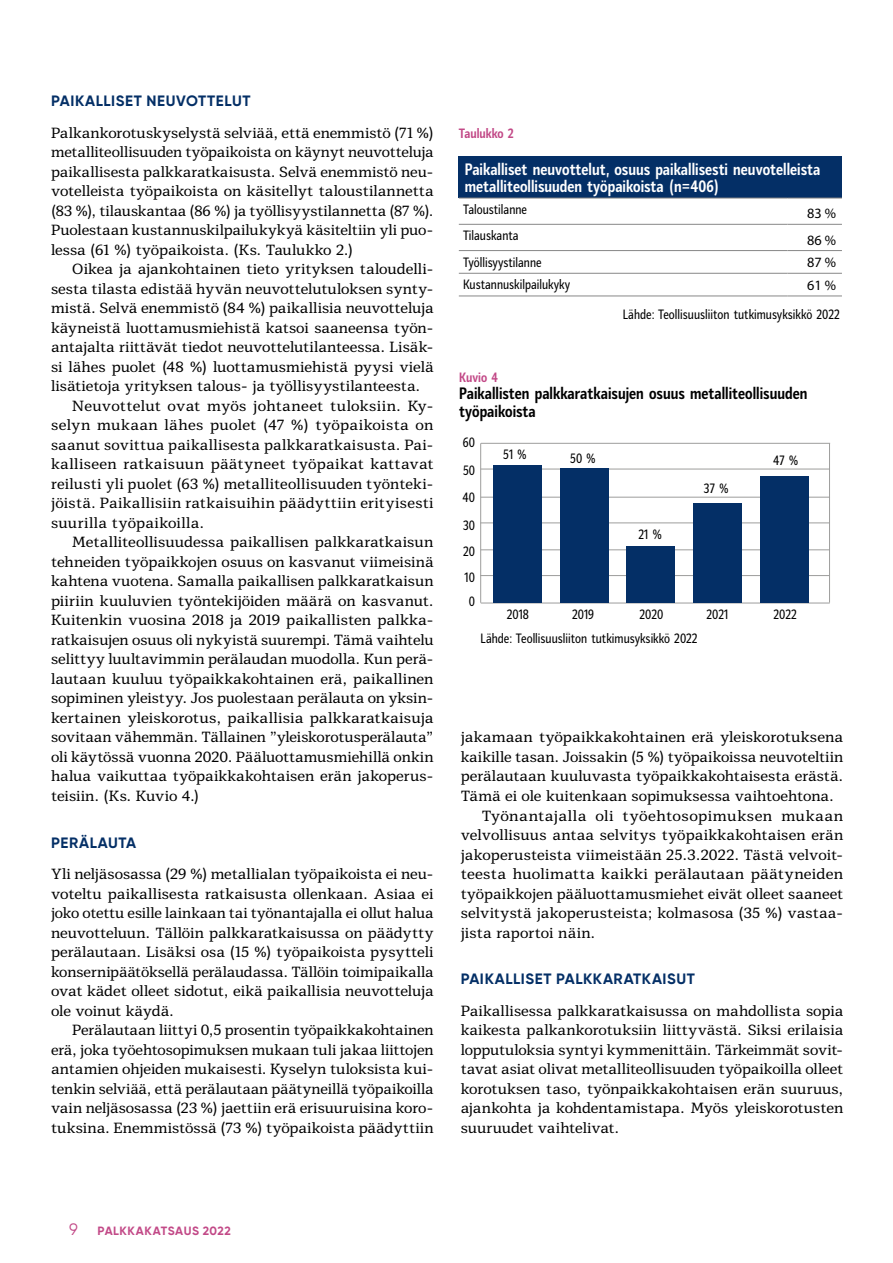
<style>
.page{position:relative;width:893px;height:1263px;background:#fff}
.page>*{position:absolute;margin:0;border:0;box-sizing:border-box;transform-origin:0 0}
.Taulukkootsikko{font:700 condensed 16.5px/17.2px "Mediator";color:#fff}
.kuvan_otsikko{font:700 condensed 16.5px "Mediator";color:#000}
.t1{font:condensed 16.5px "Mediator";color:#000;scale:.92 1}
.t2{font:16.5px "Gilroy";color:#c24987}
.SL_väliotsikko_pi{font:700 15px "Gilroy";letter-spacing:.035em;color:#042f66}
.SL_leipis{font:14.7px/19.5px "Mediator Serif";color:#000;text-align:justify}
.SL_leipis_eka{font:14.7px/19.5px "Mediator Serif";letter-spacing:-.005em;color:#000;text-align:justify}
.taulukko_luvut{font:14.25px "Myriad Pro";color:#000}
.taulukkoteksti2{font:condensed 13.5px "Mediator";color:#000}
.kuvan_otsikko-2{font:700 condensed 13.5px "Mediator";color:#c24987}
.t3{font:700 12px "Gilroy";letter-spacing:.045em;color:#c24987}
</style>
<div class="page">
<div style="left:459px;top:157px;width:383px;height:41px;background:#042f66"></div>
<hr style="left:459px;top:198px;width:328px;height:1px;background:#878787">
<hr style="left:787px;top:198px;width:55px;height:1px;background:#878787">
<hr style="left:459px;top:224px;width:328px;height:1px;background:#878787">
<hr style="left:787px;top:224px;width:55px;height:1px;background:#878787">
<hr style="left:459px;top:250px;width:328px;height:1px;background:#878787">
<hr style="left:787px;top:250px;width:55px;height:1px;background:#878787">
<hr style="left:459px;top:273px;width:328px;height:1px;background:#878787">
<hr style="left:787px;top:273px;width:55px;height:1px;background:#878787">
<hr style="left:459px;top:296px;width:328px;height:1px;background:#878787">
<hr style="left:787px;top:296px;width:55px;height:1px;background:#878787">
<hr style="left:480px;top:443px;width:1px;height:160px;background:#9d9d9c">
<hr style="left:480px;top:575px;width:349px;height:1px;background:#9d9d9c">
<hr style="left:481px;top:469px;width:349px;height:1px;background:#9d9d9c">
<hr style="left:829px;top:443px;width:1px;height:160px;background:#9d9d9c">
<hr style="left:481px;top:497px;width:349px;height:1px;background:#9d9d9c">
<hr style="left:481px;top:549px;width:349px;height:1px;background:#9d9d9c">
<hr style="left:481px;top:443px;width:349px;height:1px;background:#9d9d9c">
<hr style="left:481px;top:603px;width:349px;height:1px;background:#9d9d9c">
<hr style="left:480px;top:522px;width:350px;height:1px;background:#9d9d9c">
<div style="left:493px;top:465px;width:48px;height:138px;background:#042f66"></div>
<div style="left:560px;top:468px;width:48px;height:135px;background:#042f66"></div>
<div style="left:627px;top:546px;width:48px;height:57px;background:#042f66"></div>
<div style="left:694px;top:503px;width:48px;height:100px;background:#042f66"></div>
<div style="left:760px;top:476px;width:48px;height:127px;background:#042f66"></div>
<p class="SL_väliotsikko_pi" style="left:51px;top:92px;width:201px">PAIKALLISET NEUVOTTELUT</p>
<p class="SL_leipis_eka" style="left:51px;top:123px;width:384px">Palkankorotuskyselystä selviää, että enemmistö (71 %) metalliteollisuuden työpaikoista on käynyt neuvotteluja paikallisesta palkkaratkaisusta. Selvä enemmistö neu&shy;votelleista työpaikoista on käsitellyt taloustilannetta (83 %), tilauskantaa (86 %) ja työllisyystilannetta (87 %).<br>Puolestaan kustannuskilpailukykyä käsiteltiin yli puo&shy;lessa (61 %) työpaikoista. (Ks. Taulukko 2.)</p>
<p class="SL_leipis" style="left:51px;top:260px;width:384px;text-indent:21px">Oikea ja ajankohtainen tieto yrityksen taloudelli&shy;sesta tilasta edistää hyvän neuvottelutuloksen synty&shy;mistä. Selvä enemmistö (84 %) paikallisia neuvotteluja käyneistä luottamusmiehistä katsoi saaneensa työn&shy;antajalta riittävät tiedot neuvottelutilanteessa. Lisäk&shy;si lähes puolet (48 %) luottamusmiehistä pyysi vielä lisätietoja yrityksen talous- ja työllisyystilanteesta.</p>
<p class="SL_leipis" style="left:51px;top:396px;width:384px;text-indent:21px">Neuvottelut ovat myös johtaneet tuloksiin. Ky&shy;selyn mukaan lähes puolet (47 %) työpaikoista on saanut sovittua paikallisesta palkkaratkaisusta. Pai&shy;kalliseen ratkaisuun päätyneet työpaikat kattavat reilusti yli puolet (63 %) metalliteollisuuden työnteki&shy;jöistä. Paikallisiin ratkaisuihin päädyttiin erityisesti suurilla työpaikoilla.</p>
<p class="SL_leipis" style="left:51px;top:533px;width:384px;text-align:left;text-indent:21px">Metalliteollisuudessa paikallisen palkkaratkaisun tehneiden työpaikkojen osuus on kasvanut viimeisinä kahtena vuotena. Samalla paikallisen palkkaratkaisun piiriin kuuluvien työntekijöiden määrä on kasvanut.<br>Kuitenkin vuosina 2018 ja 2019 paikallisten palkka&shy;ratkaisujen osuus oli nykyistä suurempi. Tämä vaihtelu selittyy luultavimmin perälaudan muodolla. Kun perä&shy;lautaan kuuluu työpaikkakohtainen erä, paikallinen sopiminen yleistyy. Jos puolestaan perälauta on yksin&shy;kertainen yleiskorotus, paikallisia palkkaratkaisuja sovitaan vähemmän. Tällainen ”yleiskorotusperälauta” oli käytössä vuonna 2020. Pääluottamusmiehillä onkin halua vaikuttaa työpaikkakohtaisen erän jakoperus&shy;teisiin. (Ks. Kuvio 4.)</p>
<p class="SL_väliotsikko_pi" style="left:51px;top:833px;width:87px">PERÄLAUTA</p>
<p class="SL_leipis_eka" style="left:51px;top:864px;width:384px">Yli neljäsosassa (29 %) metallialan työpaikoista ei neu&shy;voteltu paikallisesta ratkaisusta ollenkaan. Asiaa ei joko otettu esille lainkaan tai työnantajalla ei ollut halua neuvotteluun. Tällöin palkkaratkaisussa on päädytty perälautaan. Lisäksi osa (15 %) työpaikoista pysytteli konsernipäätöksellä perälaudassa. Tällöin toimipaikalla ovat kädet olleet sidotut, eikä paikallisia neuvotteluja ole voinut käydä.</p>
<p class="SL_leipis" style="left:51px;top:1020px;width:384px;text-indent:21px">Perälautaan liittyi 0,5 prosentin työpaikkakohtainen erä, joka työehtosopimuksen mukaan tuli jakaa liittojen antamien ohjeiden mukaisesti. Kyselyn tuloksista kui&shy;tenkin selviää, että perälautaan päätyneillä työpaikoilla vain neljäsosassa (23 %) jaettiin erä erisuuruisina koro&shy;tuksina. Enemmistössä (73 %) työpaikoista päädyttiin</p>
<p class="kuvan_otsikko-2" style="left:459px;top:124px;width:57px">Taulukko 2</p>
<p class="Taulukkootsikko" style="left:465px;top:161px;width:357px">Paikalliset neuvottelut, osuus paikallisesti neuvotelleista metalliteollisuuden työpaikoista (n=406)</p>
<p class="taulukkoteksti2" style="left:463px;top:201px;width:65px">Taloustilanne</p>
<p class="taulukko_luvut" style="left:807px;top:205px;width:30px">83 %</p>
<p class="taulukkoteksti2" style="left:463px;top:227px;width:57px">Tilauskanta</p>
<p class="taulukko_luvut" style="left:807px;top:231px;width:30px">86 %</p>
<p class="taulukkoteksti2" style="left:463px;top:253px;width:80px">Työllisyystilanne</p>
<p class="taulukko_luvut" style="left:807px;top:254px;width:30px">87 %</p>
<p class="taulukkoteksti2" style="left:463px;top:276px;width:109px">Kustannuskilpailukyky</p>
<p class="taulukko_luvut" style="left:807px;top:276px;width:30px">61 %</p>
<p class="taulukkoteksti2" style="left:623px;top:306px;width:219px">Lähde: Teollisuusliiton tutkimusyksikkö 2022</p>
<p class="kuvan_otsikko-2" style="left:459px;top:369px;width:40px">Kuvio 4</p>
<p class="kuvan_otsikko" style="left:459px;top:383px;width:350px">Paikallisten palkkaratkaisujen osuus metalliteollisuuden</p>
<p class="kuvan_otsikko" style="left:459px;top:400px;width:78px">työpaikoista</p>
<p class="t1" style="left:481px;top:378px;width:215px">Paikallisten palkkaratkaisujen osuus</p>
<p class="taulukkoteksti2" style="left:463px;top:434px;width:14px">60</p>
<p class="taulukkoteksti2" style="left:463px;top:462px;width:14px">50</p>
<p class="taulukkoteksti2" style="left:462px;top:488px;width:14px">40</p>
<p class="taulukkoteksti2" style="left:463px;top:516px;width:13px">30</p>
<p class="taulukkoteksti2" style="left:463px;top:543px;width:13px">20</p>
<p class="taulukkoteksti2" style="left:465px;top:569px;width:12px">10</p>
<p class="taulukkoteksti2" style="left:469px;top:593px;width:8px">0</p>
<p class="taulukkoteksti2" style="left:503px;top:446px;width:25px">51 %</p>
<p class="taulukkoteksti2" style="left:570px;top:449px;width:27px">50 %</p>
<p class="taulukkoteksti2" style="left:773px;top:452px;width:27px">47 %</p>
<p class="taulukkoteksti2" style="left:704px;top:479px;width:26px">37 %</p>
<p class="taulukkoteksti2" style="left:638px;top:526px;width:25px">21 %</p>
<p class="taulukkoteksti2" style="left:507px;top:606px;width:24px">2018</p>
<p class="taulukkoteksti2" style="left:572px;top:606px;width:24px">2019</p>
<p class="taulukkoteksti2" style="left:639px;top:606px;width:25px">2020</p>
<p class="taulukkoteksti2" style="left:706px;top:606px;width:23px">2021</p>
<p class="taulukkoteksti2" style="left:773px;top:606px;width:25px">2022</p>
<p class="taulukkoteksti2" style="left:480px;top:630px;width:219px">Lähde: Teollisuusliiton tutkimusyksikkö 2022</p>
<p class="SL_leipis" style="left:461px;top:728px;width:384px">jakamaan työpaikkakohtainen erä yleiskorotuksena kaikille tasan. Joissakin (5 %) työpaikoissa neuvoteltiin perälautaan kuuluvasta työpaikkakohtaisesta erästä.<br>Tämä ei ole kuitenkaan sopimuksessa vaihtoehtona.</p>
<p class="SL_leipis" style="left:461px;top:806px;width:384px;text-indent:21px">Työnantajalla oli työehtosopimuksen mukaan velvollisuus antaa selvitys työpaikkakohtaisen erän jakoperusteista viimeistään 25.3.2022. Tästä velvoit&shy;teesta huolimatta kaikki perälautaan päätyneiden työpaikkojen pääluottamusmiehet eivät olleet saaneet selvitystä jakoperusteista; kolmasosa (35 %) vastaa&shy;jista raportoi näin.</p>
<p class="SL_väliotsikko_pi" style="left:461px;top:969px;width:236px">PAIKALLISET PALKKARATKAISUT</p>
<p class="SL_leipis_eka" style="left:461px;top:1001px;width:384px">Paikallisessa palkkaratkaisussa on mahdollista sopia kaikesta palkankorotuksiin liittyvästä. Siksi erilaisia lopputuloksia syntyi kymmenittäin. Tärkeimmät sovit&shy;tavat asiat olivat metalliteollisuuden työpaikoilla olleet korotuksen taso, työnpaikkakohtaisen erän suuruus, ajankohta ja kohdentamistapa. Myös yleiskorotusten suuruudet vaihtelivat.</p>
<p class="t2" style="left:69px;top:1219px;width:10px">9</p>
<p class="t3" style="left:98px;top:1223px;width:135px">PALKKAKATSAUS 2022</p>
</div>
